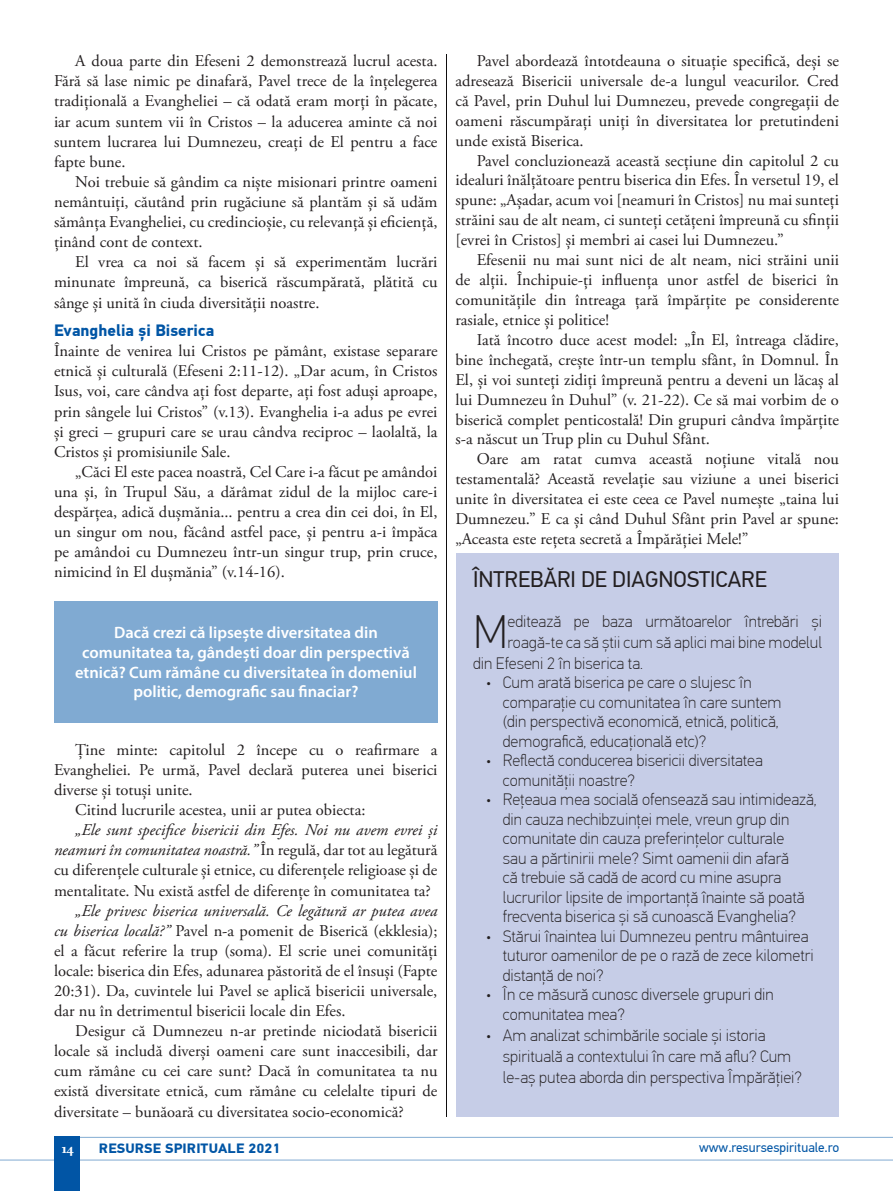
<style>
.page{position:relative;width:893px;height:1191px;background:#fff}
.page>*{position:absolute;margin:0;border:0;box-sizing:border-box;transform-origin:0 0}
.Corp_text_Adobe_Gara{font:100 46.65px "PF Din Text Pro";color:#231f20}
.Corp_text_Adobe_Gara-2{font:22.5px "PF Din Text Pro";color:#231f20}
.Corp_text_Adobe_Gara-3{font:100 16.5px/19.5px "PF Din Text Pro";color:#231f20}
.Corp_text_Adobe_Gara-4{font:16.5px/20.2px "Adobe Garamond Pro";color:#231f20;text-align:justify}
.t1{font:600 16.5px/19.8px "Myriad Pro";color:#fff;text-align:center}
.Corp_text_Adobe_Gara-5{font:16.35px/20.1px "Adobe Garamond Pro";color:#231f20;text-align:justify}
.Subtitlu_PF_Din_Text{font:700 16.35px "PF Din Text Pro";color:#0155a5}
.t2{font:13.5px "PF Din Text Pro";color:#0155a5}
.t3{font:700 13.5px "PF Din Text Pro";letter-spacing:.01em;color:#0155a5;scale:1.05 1}
.t4{font:700 13.5px "Constantia";color:#fff}
.s1{font-size:16.5px}
.s2{font-style:italic}
</style>
<div class="page">
<hr style="left:80px;top:1137px;width:813px;height:1px;background:#0155a5">
<hr style="left:0;top:1159px;width:893px;height:1px;background:#0155a5">
<div style="left:54px;top:1137px;width:26px;height:54px;background:#0155a5"></div>
<hr style="left:446px;top:51px;width:3px;height:1065px;background:#231f20;opacity:.75">
<div style="left:54px;top:601px;width:384px;height:121px;background:#80aad2"></div>
<div style="left:456px;top:553px;width:383px;height:563px;background:#c6cde7"></div>
<p class="Corp_text_Adobe_Gara-4" style="left:54px;top:51px;width:385px;text-indent:21px">A doua parte din Efeseni 2 demonstrează lucrul acesta.<br>Fără să lase nimic pe dinafară, Pavel trece de la înțelegerea tradițională a Evangheliei – că odată eram morți în păcate,</p>
<p class="Corp_text_Adobe_Gara-5" style="left:54px;top:112px;width:385px"><span class="s1">iar acum suntem vii</span> în Cristos – la aducerea aminte că noi suntem lucrarea lui Dumnezeu, creați de El pentru a face fapte bune.</p>
<p class="Corp_text_Adobe_Gara-5" style="left:54px;top:172px;width:385px;text-indent:21px">Noi trebuie să gândim ca niște misionari printre oameni nemântuiți, căutând prin rugăciune să plantăm și să udăm sămânța Evangheliei, cu credincioșie, cu relevanță și eficiență, ținând cont de context.</p>
<p class="Corp_text_Adobe_Gara-5" style="left:54px;top:253px;width:385px;text-indent:21px">El vrea ca noi să facem și să experimentăm lucrări minunate împreună, ca biserică răscumpărată, plătită cu sânge și unită în ciuda diversității noastre.</p>
<p class="Subtitlu_PF_Din_Text" style="left:54px;top:320px;width:162px">Evanghelia și Biserica</p>
<p class="Corp_text_Adobe_Gara-5" style="left:54px;top:341px;width:385px">Înainte de venirea lui Cristos pe pământ, existase separare etnică și culturală (Efeseni 2:11-12). „Dar acum, în Cristos Isus, voi, care cândva ați fost departe, ați fost aduși aproape, prin sângele lui Cristos” (v.13). Evanghelia i-a adus pe evrei și greci – grupuri care se urau cândva reciproc – laolaltă, la Cristos și promisiunile Sale.</p>
<p class="Corp_text_Adobe_Gara-5" style="left:54px;top:462px;width:385px;text-indent:21px">„Căci El este pacea noastră, Cel Care i-a făcut pe amândoi una și, în Trupul Său, a dărâmat zidul de la mijloc care-i despărțea, adică dușmănia... pentru a crea din cei doi, în El, un singur om nou, făcând astfel pace, și pentru a-i împăca pe amândoi cu Dumnezeu într-un singur trup, prin cruce, nimicind în El dușmănia” (v.14-16).</p>
<p class="t1" style="left:75px;top:622px;width:343px">Dacă crezi că lipsește diversitatea din comunitatea ta, gândești doar din perspectivă etnică? Cum rămâne cu diversitatea în domeniul politic, demografic sau finaciar?</p>
<p class="Corp_text_Adobe_Gara-5" style="left:54px;top:740px;width:385px;text-indent:21px">Ține minte: capitolul 2 începe cu o reafirmare a Evangheliei. Pe urmă, Pavel declară puterea unei biserici diverse și totuși unite.</p>
<p class="Corp_text_Adobe_Gara-5" style="left:75px;top:800px;width:292px">Citind lucrurile acestea, unii ar putea obiecta:</p>
<p class="Corp_text_Adobe_Gara-5" style="left:54px;top:820px;width:385px;text-indent:21px"><span class="s2">„Ele sunt specifice bisericii din Efes. Noi nu avem evrei și neamuri în comunitatea noastră.”</span> În regulă, dar tot au legătură cu diferențele culturale și etnice, cu diferențele religioase și de mentalitate. Nu există astfel de diferențe în comunitatea ta?</p>
<p class="Corp_text_Adobe_Gara-5" style="left:54px;top:901px;width:385px;text-indent:21px"><span class="s2">„Ele privesc biserica universală. Ce legătură ar putea avea cu biserica locală?”</span> Pavel n-a pomenit de Biserică (ekklesia); el a făcut referire la trup (soma). El scrie unei comunități locale: biserica din Efes, adunarea păstorită de el însuși (Fapte 20:31). Da, cuvintele lui Pavel se aplică bisericii universale, dar nu în detrimentul bisericii locale din Efes.</p>
<p class="Corp_text_Adobe_Gara-5" style="left:54px;top:1021px;width:385px;text-indent:21px">Desigur că Dumnezeu n-ar pretinde niciodată bisericii locale să includă diverși oameni care sunt inaccesibili, dar cum rămâne cu cei care sunt? Dacă în comunitatea ta nu există diversitate etnică, cum rămâne cu celelalte tipuri de diversitate – bunăoară cu diversitatea socio-economică?</p>
<p class="Corp_text_Adobe_Gara-5" style="left:455px;top:51px;width:385px;text-indent:21px">Pavel abordează întotdeauna o situație specifică, deși se adresează Bisericii universale de-a lungul veacurilor. Cred că Pavel, prin Duhul lui Dumnezeu, prevede congregații de oameni răscumpărați uniți în diversitatea lor pretutindeni unde există Biserica.</p>
<p class="Corp_text_Adobe_Gara-5" style="left:455px;top:151px;width:385px;text-indent:21px">Pavel concluzionează această secțiune din capitolul 2 cu idealuri înălțătoare pentru biserica din Efes. În versetul 19, el spune: „Așadar, acum voi [neamuri în Cristos] nu mai sunteți străini sau de alt neam, ci sunteți cetățeni împreună cu sfinții [evrei în Cristos] și membri ai casei lui Dumnezeu.”</p>
<p class="Corp_text_Adobe_Gara-5" style="left:455px;top:250px;width:385px;text-indent:21px">Efesenii nu mai sunt nici de alt neam, nici străini unii de alții. Închipuie-ți influența unor astfel de biserici în comunitățile din întreaga țară împărțite pe considerente rasiale, etnice și politice!</p>
<p class="Corp_text_Adobe_Gara-5" style="left:455px;top:330px;width:385px;text-indent:21px">Iată încotro duce acest model: „În El, întreaga clădire, bine închegată, crește într-un templu sfânt, în Domnul. În El, și voi sunteți zidiți împreună pentru a deveni un lăcaș al lui Dumnezeu în Duhul” (v. 21-22). Ce să mai vorbim de o biserică complet penticostală! Din grupuri cândva împărțite s-a născut un Trup plin cu Duhul Sfânt.</p>
<p class="Corp_text_Adobe_Gara-5" style="left:455px;top:450px;width:385px;text-indent:21px">Oare am ratat cumva această noțiune vitală nou testamentală? Această revelație sau viziune a unei biserici unite în diversitatea ei este ceea ce Pavel numește „taina lui Dumnezeu.” E ca și când Duhul Sfânt prin Pavel ar spune: „Aceasta este rețeta secretă a Împărăției Mele!”</p>
<p class="Corp_text_Adobe_Gara-2" style="left:473px;top:566px;width:295px">ÎNTREBĂRI DE DIAGNOSTICARE</p>
<p class="Corp_text_Adobe_Gara" style="left:473px;top:605px;width:36px">M</p>
<p class="Corp_text_Adobe_Gara-3" style="left:508px;top:611px;width:316px">editează pe baza următoarelor întrebări și</p>
<p class="Corp_text_Adobe_Gara-3" style="left:508px;top:632px;width:316px">roagă-te ca să știi cum să aplici mai bine modelul</p>
<p class="Corp_text_Adobe_Gara-3" style="left:473px;top:653px;width:171px">din Efeseni 2 în biserica ta.</p>
<p class="Corp_text_Adobe_Gara-3" style="left:503px;top:673px;width:280px;text-indent:-17px">• Cum arată biserica pe care o slujesc în comparaţie cu comunitatea în care suntem (din perspectivă economică, etnică, politică, demografică, educaţională etc)?</p>
<p class="Corp_text_Adobe_Gara-3" style="left:503px;top:751px;width:261px;text-indent:-17px">• Reflectă conducerea bisericii diversitatea comunităţii noastre?</p>
<p class="Corp_text_Adobe_Gara-3" style="left:503px;top:790px;width:315px;text-indent:-17px">• Reţeaua mea socială ofensează sau intimidează, din cauza nechibzuinţei mele, vreun grup din comunitate din cauza preferinţelor culturale<br>sau a părtinirii mele? Simt oamenii din afară<br>că trebuie să cadă de acord cu mine asupra lucrurilor lipsite de importanţă înainte să poată frecventa biserica și să cunoască Evanghelia?</p>
<p class="Corp_text_Adobe_Gara-3" style="left:503px;top:926px;width:312px;text-indent:-17px">• Stărui înaintea lui Dumnezeu pentru mântuirea tuturor oamenilor de pe o rază de zece kilometri distanţă de noi?</p>
<p class="Corp_text_Adobe_Gara-3" style="left:503px;top:985px;width:273px;text-indent:-17px">• În ce măsură cunosc diversele grupuri din comunitatea mea?</p>
<p class="Corp_text_Adobe_Gara-3" style="left:503px;top:1024px;width:300px;line-height:21px;text-indent:-17px">• Am analizat schimbările sociale și istoria spirituală a contextului în care mă aflu? Cum le‑aș putea aborda din perspectiva Împărăţiei?</p>
<p class="t4" style="left:62px;top:1139px;width:13px">14</p>
<p class="t3" style="left:99px;top:1140px;width:174px">RESURSE SPIRITUALE 2021</p>
<p class="t2" style="left:699px;top:1139px;width:142px">www.resursespirituale.ro</p>
</div>
